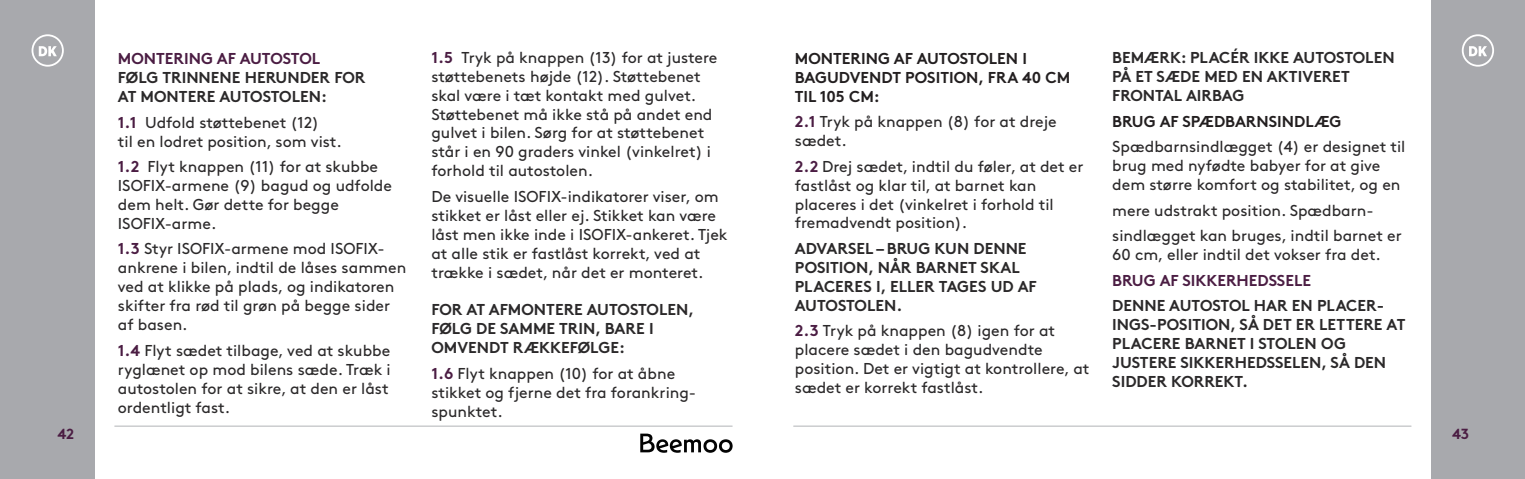
<style>
.page{position:relative;width:1525px;height:479px;background:#fff}
.page>*{position:absolute;margin:0;border:0;box-sizing:border-box;transform-origin:0 0}
.t1{font:15.75px/18.9px "Brown Std";color:#2b292a}
.t2{font:700 15.75px/18.9px "Brown Std";color:#2b292a}
.t3{font:700 15.75px/18.9px "Brown Std";color:#231f20}
.t4{font:700 15.75px "Brown Std";color:#4b1d43}
.t5{font:700 14.62px "Brown Std";color:#4b1d43}
.s1{font-weight:700;color:#4b1d43}
</style>
<div class="page">
<svg style="left:114px;top:425px;width:618px;height:1px"></svg>
<svg style="left:793px;top:425px;width:618px;height:1px"></svg>
<div style="left:0;top:0;width:95px;height:478px;background:#a8a9ad"></div>
<div style="left:1430px;top:0;width:94px;height:478px;background:#a8a9ad"></div>
<svg style="left:640px;top:433px;width:92px;height:19px"></svg>
<svg style="left:32px;top:34px;width:32px;height:33px"></svg>
<svg style="left:1461px;top:34px;width:32px;height:33px"></svg>
<p class="t4" style="left:118px;top:49px;width:204px">MONTERING AF AUTOSTOL</p>
<p class="t2" style="left:118px;top:68px;width:249px">FØLG TRINNENE HERUNDER FOR<br>AT MONTERE AUTOSTOLEN:</p>
<p class="t1" style="left:118px;top:113px;width:225px"><span class="s1">1.1</span> Udfold støttebenet (12)<br>til en lodret position, som vist.</p>
<p class="t1" style="left:118px;top:157px;width:276px"><span class="s1">1.2</span> Flyt knappen (11) for at skubbe<br>ISOFIX-armene (9) bagud og udfolde dem helt. Gør dette for begge<br>ISOFIX-arme.</p>
<p class="t1" style="left:118px;top:239px;width:290px"><span class="s1">1.3</span> Styr ISOFIX-armene mod ISOFIX&shy;ankrene i bilen, indtil de låses sammen ved at klikke på plads, og indikatoren skifter fra rød til grøn på begge sider af basen.</p>
<p class="t1" style="left:118px;top:340px;width:274px"><span class="s1">1.4</span> Flyt sædet tilbage, ved at skubbe ryglænet op mod bilens sæde. Træk i autostolen for at sikre, at den er låst ordentligt fast.</p>
<p class="t1" style="left:431px;top:48px;width:288px"><span class="s1">1.5</span> Tryk på knappen (13) for at justere støttebenets højde (12). Støttebenet skal være i tæt kontakt med gulvet.<br>Støttebenet må ikke stå på andet end gulvet i bilen. Sørg for at støttebenet står i en 90 graders vinkel (vinkelret) i forhold til autostolen.</p>
<p class="t1" style="left:431px;top:187px;width:298px">De visuelle ISOFIX-indikatorer viser, om stikket er låst eller ej. Stikket kan være låst men ikke inde i ISOFIX-ankeret. Tjek at alle stik er fastlåst korrekt, ved at trække i sædet, når det er monteret.</p>
<p class="t2" style="left:431px;top:300px;width:264px">FOR AT AFMONTERE AUTOSTOLEN,<br>FØLG DE SAMME TRIN, BARE I<br>OMVENDT RÆKKEFØLGE:</p>
<p class="t1" style="left:431px;top:363px;width:266px"><span class="s1">1.6</span> Flyt knappen (10) for at åbne stikket og fjerne det fra forankring&shy;spunktet.</p>
<p class="t3" style="left:795px;top:49px;width:277px">MONTERING AF AUTOSTOLEN I<br>BAGUDVENDT POSITION, FRA 40 CM<br>TIL 105 CM:</p>
<p class="t1" style="left:795px;top:112px;width:263px"><span class="s1">2.1</span> Tryk på knappen (8) for at dreje sædet.</p>
<p class="t1" style="left:795px;top:157px;width:290px"><span class="s1">2.2</span> Drej sædet, indtil du føler, at det er fastlåst og klar til, at barnet kan placeres i det (vinkelret i forhold til fremadvendt position).</p>
<p class="t2" style="left:795px;top:239px;width:243px">ADVARSEL – BRUG KUN DENNE<br>POSITION, NÅR BARNET SKAL<br>PLACERES I, ELLER TAGES UD AF<br>AUTOSTOLEN.</p>
<p class="t1" style="left:795px;top:321px;width:296px"><span class="s1">2.3</span> Tryk på knappen (8) igen for at placere sædet i den bagudvendte position. Det er vigtigt at kontrollere, at sædet er korrekt fastlåst.</p>
<p class="t2" style="left:1112px;top:48px;width:284px">BEMÆRK: PLACÉR IKKE AUTOSTOLEN<br>PÅ ET SÆDE MED EN AKTIVERET<br>FRONTAL AIRBAG</p>
<p class="t3" style="left:1112px;top:111px;width:231px">BRUG AF SPÆDBARNSINDLÆG</p>
<p class="t1" style="left:1112px;top:137px;width:295px">Spædbarnsindlægget (4) er designet til brug med nyfødte babyer for at give dem større komfort og stabilitet, og en</p>
<p class="t1" style="left:1112px;top:197px;width:291px;line-height:25.4px">mere udstrakt position. Spædbarn&shy;sindlægget kan bruges, indtil barnet er</p>
<p class="t1" style="left:1112px;top:245px;width:270px">60 cm, eller indtil det vokser fra det.</p>
<p class="t4" style="left:1112px;top:270px;width:200px">BRUG AF SIKKERHEDSSELE</p>
<p class="t2" style="left:1112px;top:296px;width:295px">DENNE AUTOSTOL HAR EN PLACER-<br>INGS-POSITION, SÅ DET ER LETTERE AT<br>PLACERE BARNET I STOLEN OG<br>JUSTERE SIKKERHEDSSELEN, SÅ DEN<br>SIDDER KORREKT.</p>
<p class="t5" style="left:58px;top:424px;width:18px">42</p>
<p class="t5" style="left:1452px;top:424px;width:19px">43</p>
</div>
